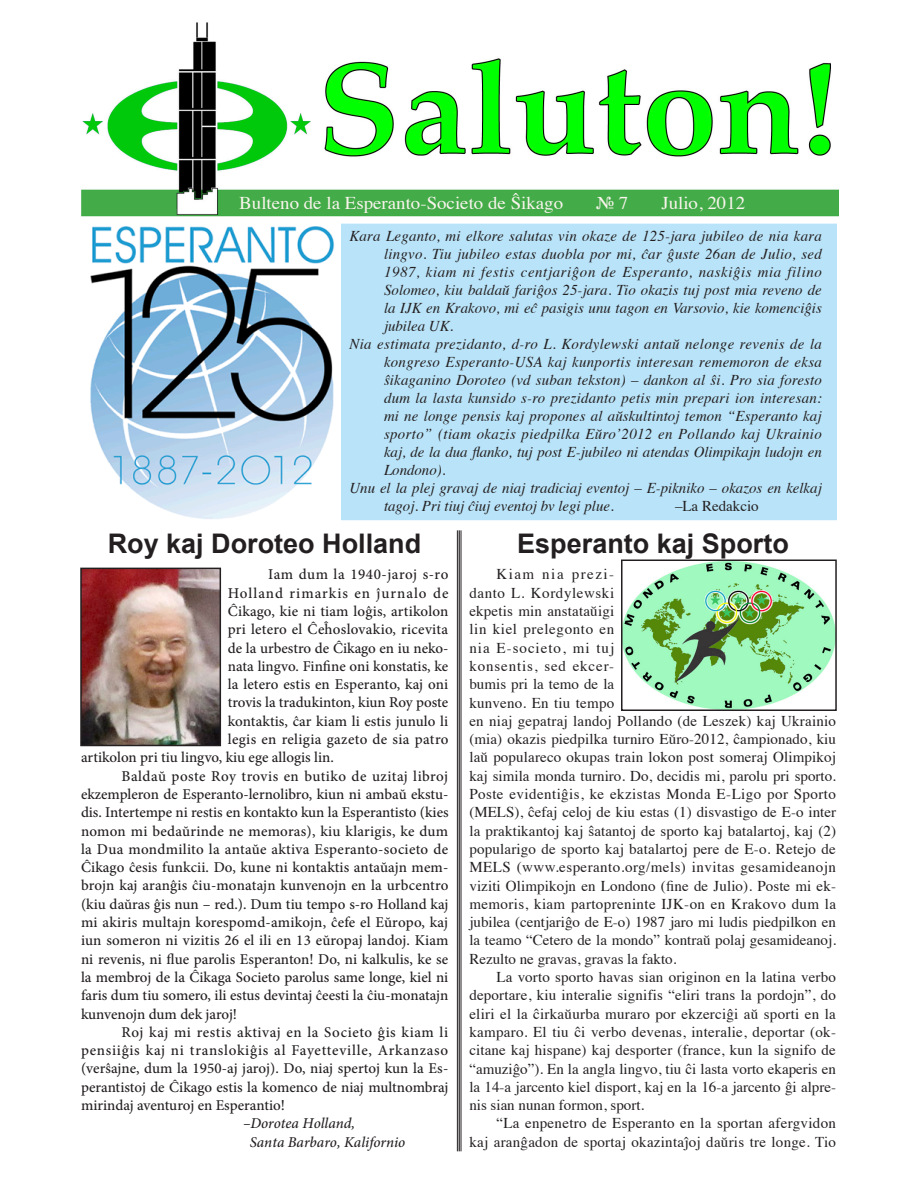
<style>
.page{position:relative;width:918px;height:1188px;background:#fff}
.page>*{position:absolute;margin:0;border:0;box-sizing:border-box;transform-origin:0 0}
.t1{font:700 27px "Arial";color:#231f20}
.t2{font:18px "Times";color:#faf4ed;scale:1.05 1}
.t3{font:15px/18.3px "Times";letter-spacing:.01em;color:#231f20}
.t4{font:500 15px/18.3px "Minion Pro";letter-spacing:.005em;color:#231f20;text-align:justify}
.t5{font:italic 15px/18px "Times";color:#231f20;text-align:justify}
.t6{font:italic 500 15px "Minion Pro";color:#231f20}
.t7{font:500 15px "Minion Pro";letter-spacing:.025em;color:#231f20}
.t8{font:500 15px "Minion Pro";letter-spacing:.065em;color:#231f20}
.t9{font:500 15px "Minion Pro";letter-spacing:.03em;color:#231f20}
</style>
<div class="page">
<img style="left:81px;top:22px;width:757px;height:195px">
<div style="left:81px;top:224px;width:756px;height:296px;background:#b9e3f8"></div>
<img style="left:83px;top:571px;width:135px;height:172px">
<div style="left:80px;top:568px;width:141px;height:178px;border:2px solid #231f20"></div>
<hr style="left:461px;top:530px;width:1px;height:621px;background:#231f20">
<hr style="left:459px;top:530px;width:1px;height:621px;background:#231f20">
<hr style="left:457px;top:530px;width:1px;height:621px;background:#231f20">
<img style="left:81px;top:224px;width:260px;height:296px">
<img style="left:624px;top:563px;width:210px;height:145px">
<div style="left:621px;top:560px;width:216px;height:151px;border:2px solid #231f20"></div>
<p class="t2" style="left:239px;top:187px;width:310px">Bulteno de la Esperanto-Societo de Ŝikago</p>
<p class="t2" style="left:596px;top:187px;width:32px">№ 7</p>
<p class="t2" style="left:661px;top:187px;width:81px">Julio, 2012</p>
<p class="t5" style="left:384px;top:226px;width:439px;text-indent:-34px">Kara Leganto, mi elkore salutas vin okaze de 125-jara jubileo de nia kara lingvo. Tiu jubileo estas duobla por mi, ĉar ĝuste 26an de Julio, sed 1987, kiam ni festis centjariĝon de Esperanto, naskiĝis mia filino Solomeo, kiu baldaŭ fariĝos 25-jara. Tio okazis tuj post mia reveno de la IJK en Krakovo, mi eĉ pasigis unu tagon en Varsovio, kie komenciĝis jubilea UK.</p>
<p class="t5" style="left:384px;top:334px;width:440px;text-indent:-34px">Nia estimata prezidanto, d-ro L. Kordylewski antaŭ nelonge revenis de la kongreso Esperanto-USA kaj kunportis interesan rememoron de eksa ŝikaganino Doroteo (vd suban tekston) – dankon al ŝi. Pro sia foresto dum la lasta kunsido s-ro prezidanto petis min prepari ion interesan: mi ne longe pensis kaj propones al aŭskultintoj temon “Esperanto kaj sporto” (tiam okazis piedpilka Eŭro’2012 en Pollando kaj Ukrainio kaj, de la dua flanko, tuj post E-jubileo ni atendas Olimpikajn ludojn en Londono).</p>
<p class="t5" style="left:384px;top:478px;width:439px;text-indent:-34px">Unu el la plej gravaj de niaj tradiciaj eventoj – E-pikniko – okazos en kelkaj tagoj. Pri tiuj ĉiuj eventoj bv legi plue.</p>
<p class="t3" style="left:675px;top:496px;width:85px">–La Redakcio</p>
<p class="t1" style="left:108px;top:526px;width:315px">Roy kaj Doroteo Holland</p>
<p class="t9" style="left:268px;top:564px;width:182px">Iam dum la 1940-jaroj s-ro</p>
<p class="t8" style="left:228px;top:583px;width:222px">Holland rimarkis en ĵurnalo de</p>
<p class="t4" style="left:228px;top:602px;width:222px">Ĉikago, kie ni tiam loĝis, artikolon</p>
<p class="t4" style="left:228px;top:620px;width:222px">pri letero el Ĉeĥoslovakio, ricevita</p>
<p class="t4" style="left:228px;top:639px;width:222px">de la urbestro de Ĉikago en iu neko-</p>
<p class="t4" style="left:228px;top:657px;width:222px">nata lingvo. Finfine oni konstatis, ke</p>
<p class="t4" style="left:228px;top:675px;width:222px">la letero estis en Esperanto, kaj oni</p>
<p class="t4" style="left:228px;top:694px;width:222px">trovis la tradukinton, kiun Roy poste</p>
<p class="t4" style="left:228px;top:712px;width:222px">kontaktis, ĉar kiam li estis junulo li</p>
<p class="t7" style="left:228px;top:729px;width:222px">legis en religia gazeto de sia patro</p>
<p class="t4" style="left:81px;top:748px;width:254px">artikolon pri tiu lingvo, kiu ege allogis lin.</p>
<p class="t4" style="left:81px;top:767px;width:369px;text-indent:40px">Baldaŭ poste Roy trovis en butiko de uzitaj libroj ekzempleron de Esperanto-lernolibro, kiun ni ambaŭ ekstu&shy;dis. Intertempe ni restis en kontakto kun la Esperantisto (kies nomon mi bedaŭrinde ne memoras), kiu klarigis, ke dum la Dua mondmilito la antaŭe aktiva Esperanto-societo de Ĉikago ĉesis funkcii. Do, kune ni kontaktis antaŭajn mem&shy;brojn kaj aranĝis ĉiu-monatajn kunvenojn en la urbcentro (kiu daŭras ĝis nun – red.). Dum tiu tempo s-ro Holland kaj mi akiris multajn korespomd-amikojn, ĉefe el Eŭropo, kaj iun someron ni vizitis 26 el ili en 13 eŭropaj landoj. Kiam ni revenis, ni flue parolis Esperanton! Do, ni kalkulis, ke se la membroj de la Ĉikaga Societo parolus same longe, kiel ni faris dum tiu somero, ili estus devintaj ĉeesti la ĉiu-monatajn kunvenojn dum dek jaroj!</p>
<p class="t4" style="left:81px;top:1023px;width:369px;text-indent:40px">Roj kaj mi restis aktivaj en la Societo ĝis kiam li pensiiĝis kaj ni translokiĝis al Fayetteville, Arkanzaso (verŝajne, dum la 1950-aj jaroj). Do, niaj spertoj kun la Es&shy;perantistoj de Ĉikago estis la komenco de niaj multnombraj mirindaj aventuroj en Esperantio!</p>
<p class="t6" style="left:243px;top:1113px;width:114px">–Dorotea Holland,</p>
<p class="t6" style="left:250px;top:1132px;width:157px">Santa Barbaro, Kalifornio</p>
<p class="t1" style="left:517px;top:525px;width:273px">Esperanto kaj Sporto</p>
<p class="t3" style="left:469px;top:564px;width:368px;text-indent:27px">Kiam nia prezi-<br>danto L. Kordylewski<br>ekpetis min anstataŭigi<br>lin kiel prelegonto en<br>nia E-societo, mi tuj<br>konsentis, sed ekcer-<br>bumis pri la temo de la<br>kunveno. En tiu tempo<br>en niaj gepatraj landoj Pollando (de Leszek) kaj Ukrainio (mia) okazis piedpilka turniro Eŭro-2012, ĉampionado, kiu laŭ populareco okupas train lokon post someraj Olimpikoj kaj simila monda turniro. Do, decidis mi, parolu pri sporto.<br>Poste evidentiĝis, ke ekzistas Monda E-Ligo por Sporto (MELS), ĉefaj celoj de kiu estas (1) disvastigo de E-o inter la praktikantoj kaj ŝatantoj de sporto kaj batalartoj, kaj (2) popularigo de sporto kaj batalartoj pere de E-o. Retejo de MELS (www.esperanto.org/mels) invitas gesamideanojn viziti Olimpikojn en Londono (fine de Julio). Poste mi ek&shy;memoris, kiam partopreninte IJK-on en Krakovo dum la jubilea (centjariĝo de E-o) 1987 jaro mi ludis piedpilkon en la teamo “Cetero de la mondo” kontraŭ polaj gesamideanoj.<br>Rezulto ne gravas, gravas la fakto.</p>
<p class="t3" style="left:469px;top:967px;width:368px;text-align:justify;text-indent:27px">La vorto sporto havas sian originon en la latina verbo deportare, kiu interalie signifis “eliri trans la pordojn”, do eliri el la ĉirkaŭurba muraro por ekzerciĝi aŭ sporti en la kamparo. El tiu ĉi verbo devenas, interalie, deportar (ok&shy;citane kaj hispane) kaj desporter (france, kun la signifo de “amuziĝo”). En la angla lingvo, tiu ĉi lasta vorto ekaperis en la 14-a jarcento kiel disport, kaj en la 16-a jarcento ĝi alpre&shy;nis sian nunan formon, sport.</p>
<p class="t3" style="left:469px;top:1113px;width:368px;text-align:right">“La enpenetro de Esperanto en la sportan afergvidon<br>kaj aranĝadon de sportaj okazintaĵoj daŭris tre longe. Tio</p>
</div>
